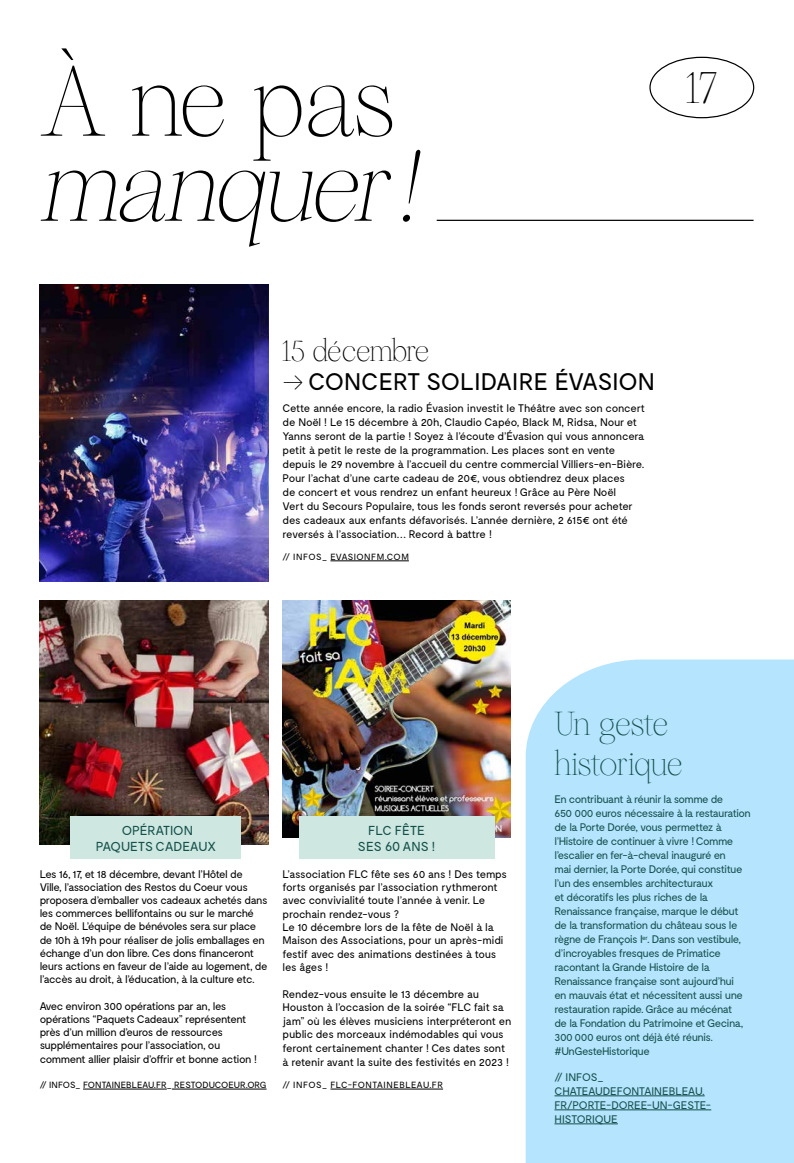
<style>
.page{position:relative;width:794px;height:1163px;background:#fff}
.page>*{position:absolute;margin:0;border:0;box-sizing:border-box;transform-origin:0 0}
.t1{font:italic 100px "Sometimes Times";color:#000}
.t2{font:100px "Sometimes Times";color:#000}
.t3{font:45px "Sometimes Times";color:#000}
.t4{font:33px/40px "Sometimes Times";letter-spacing:-.025em;color:#15504a}
.t5{font:30px "Sometimes Times";letter-spacing:-.03em;color:#000}
.t6{font:24px "Moderat";letter-spacing:-.005em;color:#000}
.t7{font:13px/15.6px "Moderat";color:#15504a;text-align:center}
.t8{font:11px/13.4px "Moderat";letter-spacing:-.04em;color:#000}
.t9{font:11px/14px "Moderat";letter-spacing:-.055em;color:#15504a}
.t10{font:11px/14px "Moderat";letter-spacing:-.01em;color:#15504a}
.t11{font:9px "Moderat";color:#000}
.t12{font:9px "Moderat";letter-spacing:.055em;color:#000}
.t13{font:9px "Moderat";letter-spacing:.05em;color:#000}
</style>
<div class="page">
<div style="left:525px;top:659px;width:269px;height:503px;background:#b5e4fe"></div>
<hr style="left:437px;top:220px;width:316px;height:1px;background:#000">
<img style="left:40px;top:600px;width:228px;height:244px">
<hr style="left:83px;top:1088px;width:84px;height:1px;background:#000">
<hr style="left:172px;top:1088px;width:94px;height:1px;background:#000">
<div style="left:649px;top:57px;width:105px;height:61px;border:1px solid #000;border-radius:50%"></div>
<img style="left:40px;top:285px;width:228px;height:296px">
<div style="left:71px;top:816px;width:170px;height:43px;background:#cee7e1"></div>
<hr style="left:330px;top:560px;width:79px;height:1px;background:#000">
<img style="left:283px;top:600px;width:227px;height:237px">
<div style="left:299px;top:816px;width:195px;height:43px;background:#cee7e1"></div>
<hr style="left:330px;top:1088px;width:113px;height:1px;background:#000">
<hr style="left:554px;top:1095px;width:150px;height:1px;background:#15504a">
<hr style="left:554px;top:1109px;width:157px;height:1px;background:#15504a">
<hr style="left:554px;top:1123px;width:64px;height:1px;background:#15504a">
<h1 class="t2" style="left:40px;top:42px;width:357px">À ne pas</h1>
<h1 class="t1" style="left:40px;top:127px;width:396px">manquer !</h1>
<h2 class="t3" style="left:686px;top:61px;width:32px">17</h2>
<h3 class="t5" style="left:283px;top:333px;width:148px">15 décembre</h3>
<h3 class="t6" style="left:283px;top:368px;width:374px">→ CONCERT SOLIDAIRE ÉVASION</h3>
<p class="t8" style="left:283px;top:401px;width:364px;line-height:14px">Cette année encore, la radio Évasion investit le Théâtre avec son concert de Noël ! Le 15 décembre à 20h, Claudio Capéo, Black M, Ridsa, Nour et Yanns seront de la partie ! Soyez à l’écoute d’Évasion qui vous annoncera petit à petit le reste de la programmation. Les places sont en vente depuis le 29 novembre à l’accueil du centre commercial Villiers-en-Bière.<br>Pour l’achat d’une carte cadeau de 20€, vous obtiendrez deux places<br>de concert et vous rendrez un enfant heureux ! Grâce au Père Noël<br>Vert du Secours Populaire, tous les fonds seront reversés pour acheter des cadeaux aux enfants défavorisés. L’année dernière, 2 615€ ont été reversés à l’association… Record à battre !</p>
<p class="t13" style="left:283px;top:551px;width:128px">// INFOS_ EVASIONFM.COM</p>
<p class="t7" style="left:96px;top:823px;width:121px">OPÉRATION<br>PAQUETS CADEAUX</p>
<p class="t8" style="left:40px;top:867px;width:229px">Les 16, 17, et 18 décembre, devant l’Hôtel de Ville, l’association des Restos du Coeur vous proposera d’emballer vos cadeaux achetés dans les commerces bellifontains ou sur le marché de Noël. L’équipe de bénévoles sera sur place de 10h à 19h pour réaliser de jolis emballages en échange d’un don libre. Ces dons financeront leurs actions en faveur de l’aide au logement, de l’accès au droit, à l’éducation, à la culture etc.</p>
<p class="t8" style="left:40px;top:999px;width:219px">Avec environ 300 opérations par an, les opérations “Paquets Cadeaux” représentent près d’un million d’euros de ressources supplémentaires pour l’association, ou comment allier plaisir d’offrir et bonne action !</p>
<p class="t11" style="left:40px;top:1079px;width:228px">// INFOS_ FONTAINEBLEAU.FR_ RESTODUCOEUR.ORG</p>
<p class="t7" style="left:358px;top:823px;width:79px">FLC FÊTE<br>SES 60 ANS !</p>
<p class="t8" style="left:283px;top:867px;width:226px">L’association FLC fête ses 60 ans ! Des temps forts organisés par l’association rythmeront avec convivialité toute l’année à venir. Le prochain rendez-vous ?<br>Le 10 décembre lors de la fête de Noël à la Maison des Associations, pour un après-midi festif avec des animations destinées à tous les âges !</p>
<p class="t8" style="left:283px;top:987px;width:230px">Rendez-vous ensuite le 13 décembre au Houston à l’occasion de la soirée “FLC fait sa jam” où les élèves musiciens interpréteront en public des morceaux indémodables qui vous feront certainement chanter ! Ces dates sont à retenir avant la suite des festivités en 2023 !</p>
<p class="t12" style="left:283px;top:1079px;width:162px">// INFOS_ FLC-FONTAINEBLEAU.FR</p>
<h3 class="t4" style="left:554px;top:704px;width:130px">Un geste historique</h3>
<p class="t9" style="left:554px;top:792px;width:198px">En contribuant à réunir la somme de<br>650 000 euros nécessaire à la restauration de la Porte Dorée, vous permettez à l’Histoire de continuer à vivre ! Comme l’escalier en fer-à-cheval inauguré en<br>mai dernier, la Porte Dorée, qui constitue l’un des ensembles architecturaux<br>et décoratifs les plus riches de la Renaissance française, marque le début de la transformation du château sous le règne de François I<sup>er</sup>. Dans son vestibule, d’incroyables fresques de Primatice racontant la Grande Histoire de la Renaissance française sont aujourd’hui<br>en mauvais état et nécessitent aussi une restauration rapide. Grâce au mécénat<br>de la Fondation du Patrimoine et Gecina, 300 000 euros ont déjà été réunis. #UnGesteHistorique</p>
<p class="t10" style="left:554px;top:1070px;width:158px">// INFOS_<br>CHATEAUDEFONTAINEBLEAU.<br>FR/PORTE-DOREE-UN-GESTE-<br>HISTORIQUE</p>
</div>
